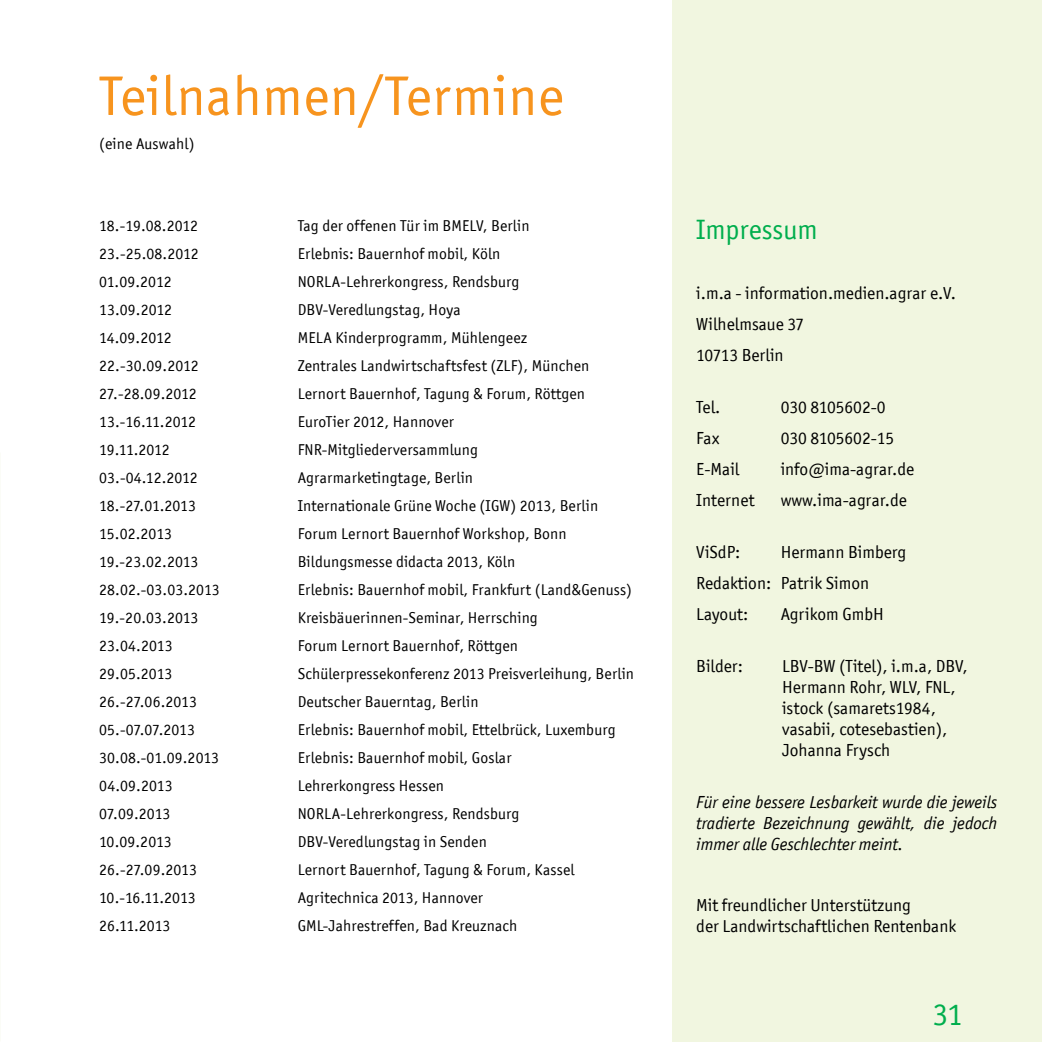
<style>
.page{position:relative;width:1042px;height:1042px;background:#fff}
.page>*{position:absolute;margin:0;border:0;box-sizing:border-box;transform-origin:0 0}
.t1{font:56px "Officina San ITC";letter-spacing:.01em;color:#f7941e}
.t2{font:31.5px "Officina San ITC";color:#00ae4d}
.t3{font:28px "Officina San ITC";color:#00ae4d}
.t4{font:17.5px/31px "Officina San ITC";color:#000}
.t5{font:italic 17.5px/21px "Officina San ITC";color:#000;text-align:justify}
.t6{font:15.75px/28px "Officina San ITC";letter-spacing:.01em;color:#000}
</style>
<div class="page">
<div style="left:672px;top:0;width:370px;height:1042px;background:#f1f6e0"></div>
<h1 class="t1" style="left:99px;top:64px;width:466px">Teilnahmen/Termine</h1>
<p class="t6" style="left:99px;top:130px;width:97px">(eine Auswahl)</p>
<p class="t6" style="left:99px;top:212px;width:122px">18.-19.08.2012<br>23.-25.08.2012<br>01.09.2012<br>13.09.2012<br>14.09. 2012<br>22.-30.09.2012<br>27.-28.09. 2012<br>13.-16.11. 2012<br>19.11. 2012<br>03.-04.12. 2012<br>18.-27.01. 2013<br>15.02.2013<br>19.-23.02.2013<br>28.02.-03.03.2013<br>19.-20.03.2013<br>23.04.2013<br>29.05.2013<br>26.-27.06.2013<br>05.-07.07. 2013<br>30.08.-01.09.2013<br>04.09. 2013<br>07.09. 2013<br>10.09.2013<br>26.-27.09.2013<br>10.-16.11. 2013<br>26.11.2013</p>
<p class="t6" style="left:298px;top:212px;width:154px">Tag der offenen Tür im BMEL</p>
<p class="t6" style="left:298px;top:212px;width:233px;text-indent:178px">V, Berlin<br>Erlebnis: Bauernhof mobil, Köln<br>NORLA</p>
<p class="t6" style="left:298px;top:268px;width:223px;text-indent:43px">-Lehrerkongress, Rendsburg<br>DBV-Veredlungstag, H oya<br>MELA</p>
<p class="t6" style="left:298px;top:324px;width:338px;text-indent:38px">Kinderprogramm, Mühlengeez<br>Zentrales Landwirtschaftsfest (ZLF), München Lernort Bauernhof, Tagung &amp; Forum, Röttgen EuroTier 2012, Hannover FNR-Mitgliederversammlung<br>Agrarmarketingtage, Berlin<br>Internationale Grüne Woche (IGW) 2013, Berlin Forum Lernort Bauernhof Workshop, Bonn Bildungsmesse didacta 2013, Köln<br>Erlebnis: Bauernhof mobil, Frankfurt (Land&amp;Genuss)<br>Kreisbäuerinnen-Seminar, H errsching<br>Forum Lernort Bauernhof, Röttgen Schülerpressekonferenz 2013 Preisverleihung, Berlin Deutscher Bauerntag, Berlin<br>Erlebnis: Bauernhof mobil, Ettelbrück, Luxemburg Erlebnis: Bauernhof mobil, Goslar<br>Lehrerkongress H essen<br>NORLA</p>
<p class="t6" style="left:298px;top:800px;width:279px;text-indent:43px">-Lehrerkongress, Rendsburg DBV-Veredlungstag in Senden<br>Lernort Bauernhof, Tagung &amp; Forum, Kassel Agritechnica 2013, H annover GML-Jahrestreffen, Bad Kreuznach</p>
<h3 class="t3" style="left:696px;top:213px;width:123px">Impressum</h3>
<p class="t4" style="left:696px;top:278px;width:258px">i.m.a - information.medien.agrar e.V.<br>Wilhelmsaue 37<br>10713 Berlin</p>
<p class="t4" style="left:696px;top:391px;width:22px">Tel.</p>
<p class="t4" style="left:780px;top:391px;width:107px">030 8105602-0</p>
<p class="t4" style="left:696px;top:422px;width:25px">Fax</p>
<p class="t4" style="left:780px;top:422px;width:115px">030 8105602-15</p>
<p class="t4" style="left:696px;top:453px;width:45px">E-Mail</p>
<p class="t4" style="left:780px;top:453px;width:135px">info@ima-agrar.de</p>
<p class="t4" style="left:696px;top:484px;width:60px">Internet</p>
<p class="t4" style="left:780px;top:484px;width:128px">www.ima-agrar. de</p>
<p class="t4" style="left:696px;top:536px;width:70px">ViSdP: H</p>
<p class="t4" style="left:696px;top:536px;width:212px;text-indent:95px">ermann Bimberg<br>Redaktion: Patrik Simon<br>Layout: Agrikom GmbH</p>
<p class="t4" style="left:696px;top:650px;width:67px">Bilder: LB</p>
<p class="t4" style="left:799px;top:650px;width:170px">V-BW (Titel), i. m.a, DBV,</p>
<p class="t4" style="left:696px;top:671px;width:49px">H</p>
<p class="t4" style="left:782px;top:676px;width:175px;line-height:21px;text-indent:11px">ermann Rohr, WLV, FNL, istock (samarets1984, vasabii, cotesebastien),</p>
<p class="t4" style="left:696px;top:734px;width:48px">J</p>
<p class="t4" style="left:790px;top:734px;width:102px">ohanna Frysch</p>
<p class="t5" style="left:696px;top:791px;width:302px">Für eine bessere Lesbarkeit wurde die jeweils tradierte Bezeichnung gewählt, die jedoch immer alle Geschlechter meint.</p>
<p class="t4" style="left:696px;top:895px;width:261px;line-height:21px">Mit freundlicher Unterstützung<br>der Landwirtschaftlichen Rentenbank</p>
<h2 class="t2" style="left:932px;top:996px;width:32px">31</h2>
</div>
